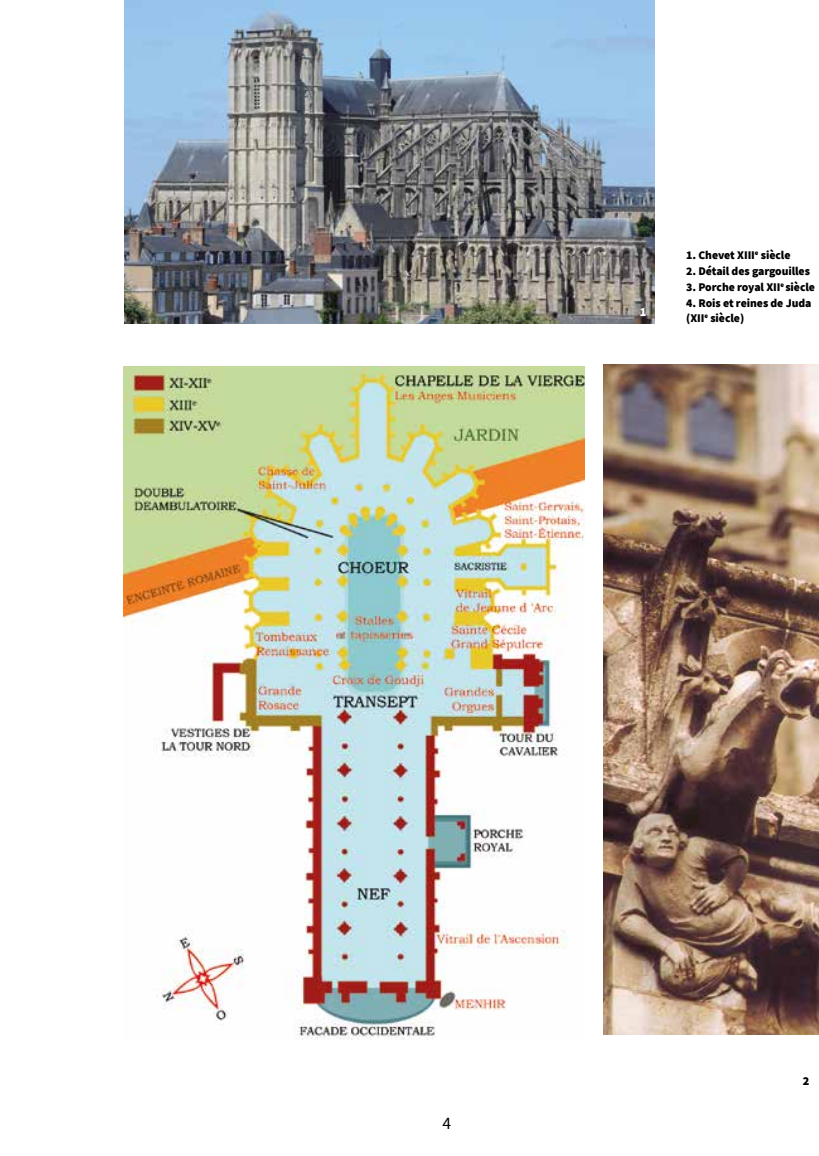
<style>
.page{position:relative;width:819px;height:1156px;background:#fff}
.page>*{position:absolute;margin:0;border:0;box-sizing:border-box;transform-origin:0 0}
.t1{font:17.5px "Source Sans Pro";color:#000}
.t2{font:900 12.25px "Source Sans Pro";color:#fff}
.t3{font:900 12.25px "Source Sans Pro";color:#000}
.t4{font:900 11.72px/15.8px "Source Sans Pro";letter-spacing:-.005em;color:#000}
</style>
<div class="page">
<img style="left:603px;top:365px;width:216px;height:669px">
<img style="left:124px;top:366px;width:460px;height:674px">
<img style="left:124px;top:0;width:530px;height:323px">
<p class="t2" style="left:640px;top:304px;width:8px">1</p>
<p class="t4" style="left:686px;top:247px;width:106px">1. Chevet XIII <sup>e</sup> siècle</p>
<p class="t4" style="left:686px;top:263px;width:125px">2. Détail des gargouilles</p>
<p class="t4" style="left:686px;top:279px;width:130px">3. Porche royal XII <sup>e</sup> siècle</p>
<p class="t4" style="left:686px;top:295px;width:127px">4. Rois et reines de Juda (XII <sup>e</sup> siècle)</p>
<h1 class="t1" style="left:442px;top:1112px;width:10px">4</h1>
<p class="t3" style="left:802px;top:1072px;width:8px">2</p>
</div>
